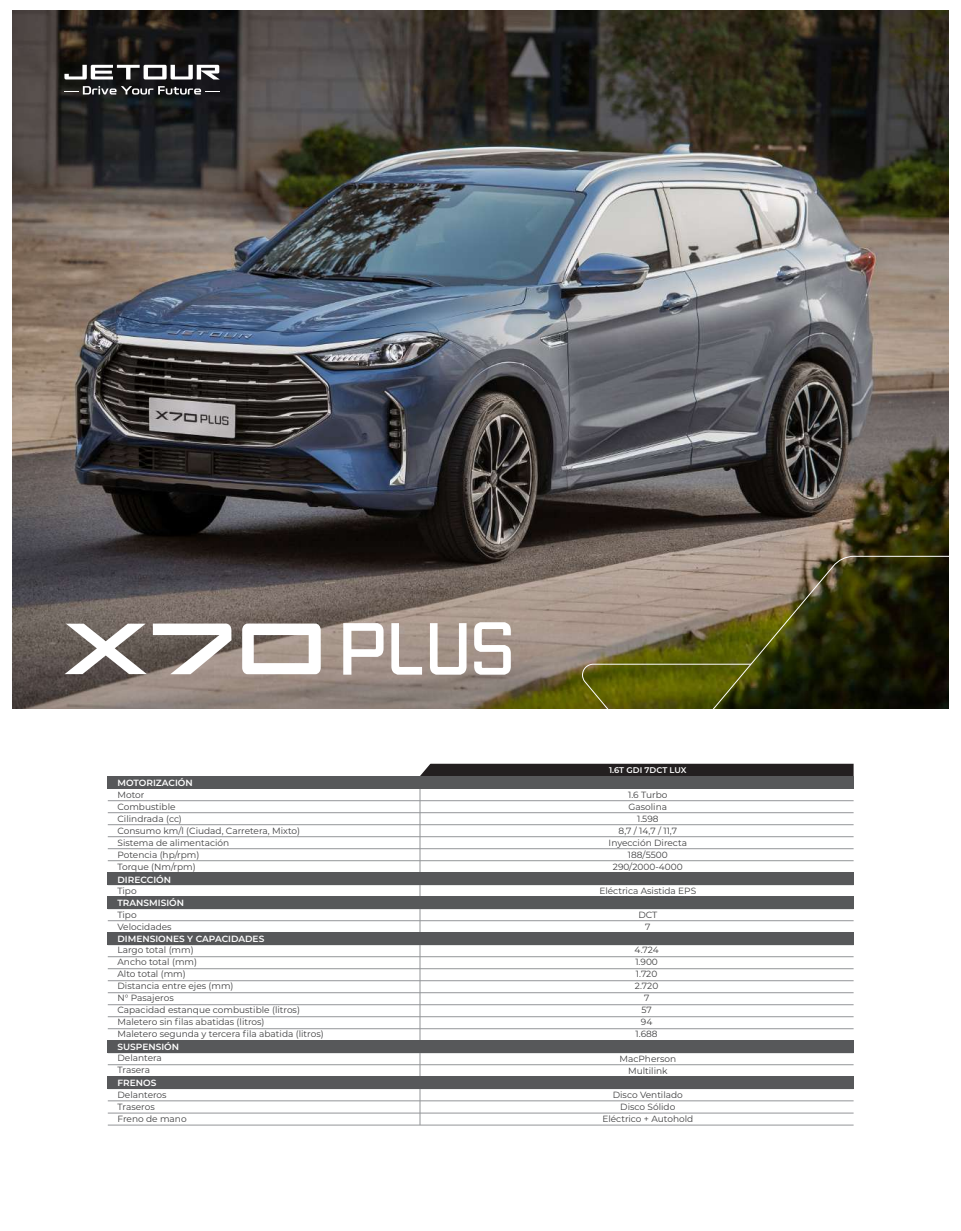
<style>
.page{position:relative;width:961px;height:1231px;background:#fff}
.page>*{position:absolute;margin:0;border:0;box-sizing:border-box;transform-origin:0 0}
.t1{font:9px/12px "Montserrat";color:#3e3e3f;text-align:center}
.t2{font:600 9px "Montserrat";color:#fff}
.t3{font:600 8.25px "Montserrat";letter-spacing:-.005em;color:#fff}
</style>
<div class="page">
<img style="left:13px;top:11px;width:935px;height:697px">
<svg style="left:582px;top:556px;width:366px;height:152px;background:#575231"></svg>
<hr style="left:420px;top:788px;width:1px;height:337px;background:#939598">
<svg style="left:420px;top:763px;width:433px;height:13px;background:#322e2f"></svg>
<hr style="left:108px;top:812px;width:745px;height:1px;background:#939598">
<hr style="left:108px;top:800px;width:745px;height:1px;background:#939598">
<hr style="left:108px;top:836px;width:745px;height:1px;background:#939598">
<hr style="left:108px;top:824px;width:745px;height:1px;background:#939598">
<hr style="left:108px;top:860px;width:745px;height:1px;background:#939598">
<hr style="left:108px;top:848px;width:745px;height:1px;background:#939598">
<hr style="left:108px;top:920px;width:745px;height:1px;background:#939598">
<hr style="left:108px;top:956px;width:745px;height:1px;background:#939598">
<hr style="left:108px;top:980px;width:745px;height:1px;background:#939598">
<hr style="left:108px;top:968px;width:745px;height:1px;background:#939598">
<hr style="left:108px;top:1004px;width:745px;height:1px;background:#939598">
<hr style="left:108px;top:992px;width:745px;height:1px;background:#939598">
<hr style="left:108px;top:1028px;width:745px;height:1px;background:#939598">
<hr style="left:108px;top:1016px;width:745px;height:1px;background:#939598">
<hr style="left:108px;top:1052px;width:745px;height:1px;background:#939598">
<hr style="left:108px;top:1064px;width:745px;height:1px;background:#939598">
<hr style="left:108px;top:788px;width:745px;height:1px;background:#939598">
<hr style="left:108px;top:1112px;width:745px;height:1px;background:#939598">
<hr style="left:108px;top:1100px;width:745px;height:1px;background:#939598">
<hr style="left:108px;top:1088px;width:745px;height:1px;background:#939598">
<hr style="left:108px;top:1124px;width:745px;height:1px;background:#939598">
<div style="left:107px;top:872px;width:746px;height:13px;background:#57585a"></div>
<div style="left:107px;top:776px;width:746px;height:12px;background:#57585a"></div>
<div style="left:107px;top:896px;width:746px;height:13px;background:#57585a"></div>
<div style="left:107px;top:932px;width:746px;height:13px;background:#57585a"></div>
<div style="left:107px;top:1040px;width:746px;height:12px;background:#57585a"></div>
<div style="left:107px;top:1076px;width:746px;height:12px;background:#57585a"></div>
<svg style="left:391px;top:623px;width:31px;height:51px"></svg>
<svg style="left:430px;top:623px;width:36px;height:51px"></svg>
<svg style="left:474px;top:622px;width:37px;height:52px"></svg>
<svg style="left:343px;top:623px;width:40px;height:51px"></svg>
<svg style="left:242px;top:623px;width:79px;height:51px"></svg>
<svg style="left:153px;top:623px;width:78px;height:51px"></svg>
<svg style="left:65px;top:623px;width:82px;height:51px"></svg>
<svg style="left:64px;top:65px;width:156px;height:14px"></svg>
<svg style="left:64px;top:86px;width:155px;height:9px"></svg>
<p class="t2" style="left:117px;top:776px;width:77px">MOTORIZACIÓN</p>
<p class="t3" style="left:609px;top:764px;width:79px">1.6T GDI 7DCT LUX</p>
<p class="t1" style="left:608px;top:788px;width:80px">1.6 Turbo<br>Gasolina<br>1.598<br>8,7 / 14,7 / 11,7<br>Inyección Directa<br>188/5500<br>290/2000-4000</p>
<p class="t1" style="left:117px;top:788px;width:184px;text-align:left">Motor<br>Combustible<br>Cilindrada (cc)<br>Consumo km/l (Ciudad, Carretera, Mixto)<br>Sistema de alimentación<br>Potencia (hp/rpm)<br>Torque (Nm/rpm)</p>
<p class="t1" style="left:117px;top:884px;width:21px">Tipo</p>
<p class="t1" style="left:599px;top:884px;width:98px">Eléctrica Asistida EPS</p>
<p class="t1" style="left:117px;top:908px;width:56px;text-align:left">Tipo<br>Velocidades</p>
<p class="t1" style="left:117px;top:943px;width:208px;text-align:left">Largo total (mm)<br>Ancho total (mm)<br>Alto total (mm)<br>Distancia entre ejes (mm)<br>N° Pasajeros<br>Capacidad estanque combustible (litros)<br>Maletero sin filas abatidas (litros)<br>Maletero segunda y tercera fila abatida (litros)</p>
<p class="t1" style="left:117px;top:1051px;width:46px;text-align:left">Delantera<br>Trasera</p>
<p class="t1" style="left:117px;top:1088px;width:71px;text-align:left">Delanteros<br>Traseros<br>Freno de mano</p>
<p class="t2" style="left:117px;top:873px;width:55px">DIRECCIÓN</p>
<p class="t2" style="left:117px;top:896px;width:68px">TRANSMISIÓN</p>
<p class="t2" style="left:117px;top:932px;width:148px">DIMENSIONES Y CAPACIDADES</p>
<p class="t1" style="left:638px;top:908px;width:20px">DCT<br>7</p>
<p class="t1" style="left:634px;top:944px;width:26px">4.724<br>1.900<br>1.720<br>2.720<br>7<br>57<br>94<br>1.688</p>
<p class="t2" style="left:117px;top:1040px;width:63px">SUSPENSIÓN</p>
<p class="t2" style="left:117px;top:1076px;width:40px">FRENOS</p>
<p class="t1" style="left:619px;top:1052px;width:58px">MacPherson<br>Multilink</p>
<p class="t1" style="left:602px;top:1088px;width:92px">Disco Ventilado<br>Disco Sólido<br>Eléctrico + Autohold</p>
</div>
